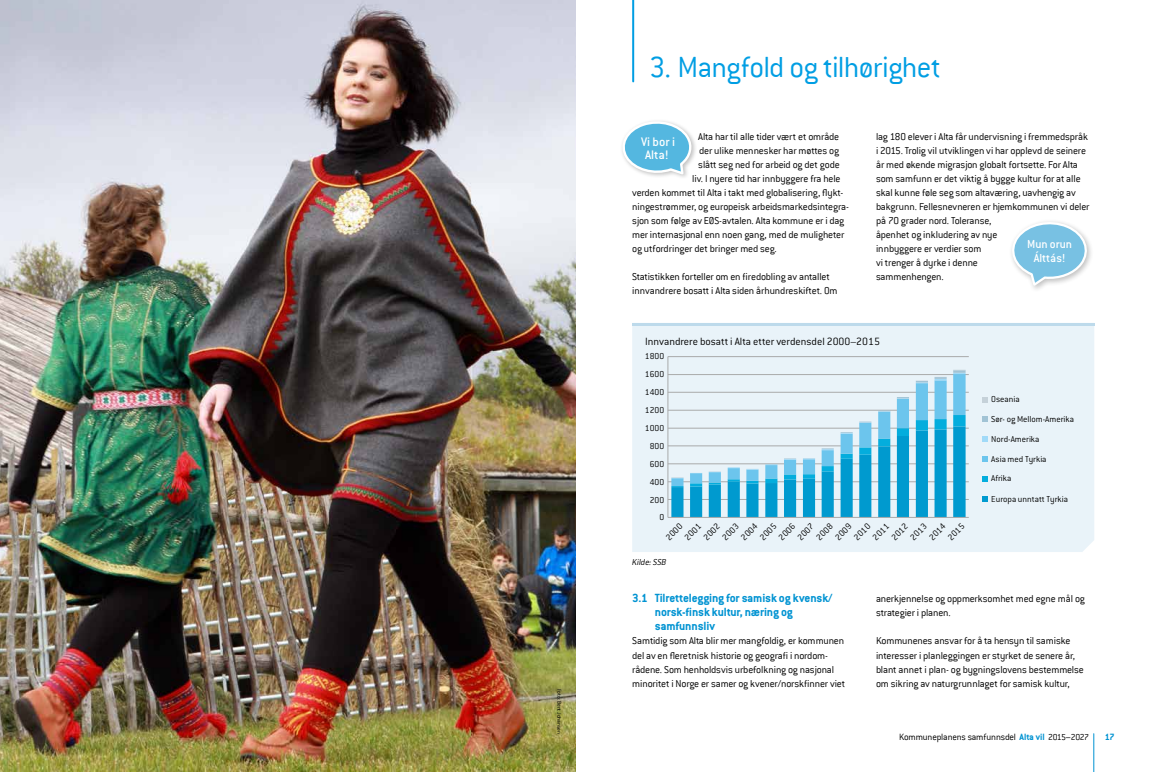
<style>
.page{position:relative;width:1151px;height:772px;background:#fff}
.page>*{position:absolute;margin:0;border:0;box-sizing:border-box;transform-origin:0 0}
.t1{font:300 32px "Conduit ITC";letter-spacing:-.02em;color:#009ee3}
.t2{font:500 13.6px/13.6px "Conduit ITC";color:#fff}
.t3{font:700 13px/14px "Conduit ITC";letter-spacing:-.01em;color:#0093d2}
.t4{font:500 12.8px/13.5px "Conduit ITC";color:#fff;text-align:center}
.t5{font:300 11.6px "Conduit ITC";color:#000}
.t6{font:300 11px/14px "Conduit ITC";letter-spacing:-.015em;color:#000}
.t7{font:300 10px "Conduit ITC";letter-spacing:-.015em;color:#000}
.t8{font:700 10px "Conduit ITC";color:#0093d2}
.t9{font:300 9.5px/17.9px "Conduit ITC";color:#000;text-align:right}
.t10{font:italic 300 9.5px "Conduit ITC";color:#000}
.t11{font:300 6px "Conduit ITC";letter-spacing:-.015em;color:#000}
.s1{font-weight:700;color:#0093d2}
.s2{font-size:9.5px}
</style>
<div class="page">
<hr style="left:1093px;top:733px;width:1px;height:38px;background:#0093d2">
<hr style="left:632px;top:0;width:2px;height:81px;background:#009ee3">
<div style="left:620px;top:119px;width:77px;height:61px;background:#000;opacity:.25"></div>
<svg style="left:622px;top:121px;width:69px;height:53px"></svg>
<div style="left:1010px;top:219px;width:84px;height:72px;background:#000;opacity:.25"></div>
<svg style="left:1012px;top:222px;width:75px;height:63px"></svg>
<div style="left:632px;top:325px;width:462px;height:226px;background:#e9f3f9"></div>
<hr style="left:668px;top:498px;width:301px;height:1px;background:#a9aaaa">
<hr style="left:668px;top:481px;width:301px;height:1px;background:#a9aaaa">
<hr style="left:668px;top:463px;width:301px;height:1px;background:#a9aaaa">
<hr style="left:668px;top:445px;width:301px;height:1px;background:#a9aaaa">
<hr style="left:668px;top:427px;width:301px;height:1px;background:#a9aaaa">
<hr style="left:668px;top:409px;width:301px;height:1px;background:#a9aaaa">
<hr style="left:668px;top:391px;width:301px;height:1px;background:#a9aaaa">
<hr style="left:668px;top:374px;width:301px;height:1px;background:#a9aaaa">
<hr style="left:668px;top:356px;width:301px;height:1px;background:#a9aaaa">
<svg style="left:671px;top:369px;width:294px;height:147px;background:#9ed5ea"></svg>
<hr style="left:667px;top:356px;width:1px;height:161px;background:#a9aaaa">
<hr style="left:668px;top:516px;width:301px;height:1px;background:#a9aaaa">
<svg style="left:982px;top:396px;width:5px;height:6px"></svg>
<svg style="left:982px;top:416px;width:5px;height:5px"></svg>
<svg style="left:982px;top:436px;width:5px;height:5px"></svg>
<svg style="left:982px;top:456px;width:5px;height:5px"></svg>
<svg style="left:982px;top:476px;width:5px;height:5px"></svg>
<svg style="left:982px;top:496px;width:5px;height:5px"></svg>
<hr style="left:632px;top:322px;width:462px;height:3px;background:#bddaeb">
<img style="left:0;top:0;width:575px;height:771px">
<p class="t11" style="left:563px;top:688px;width:46px;rotate:90deg">Foto: Bent Johansen</p>
<h1 class="t1" style="left:649px;top:49px;width:293px">3. Mangfold og tilhørighet</h1>
<p class="t6" style="left:698px;top:129px;width:143px">Alta har til alle tider vært et område</p>
<p class="t6" style="left:699px;top:143px;width:141px">der ulike mennesker har møttes og</p>
<p class="t6" style="left:698px;top:157px;width:143px">slått seg ned for arbeid og det gode</p>
<p class="t6" style="left:692px;top:171px;width:150px">liv. I nyere tid har innbyggere fra hele</p>
<p class="t6" style="left:632px;top:185px;width:213px">verden kommet til Alta i takt med globalisering, flykt-</p>
<p class="t6" style="left:632px;top:199px;width:218px">ningestrømmer, og europeisk arbeidsmarkedsintegra-</p>
<p class="t6" style="left:632px;top:213px;width:214px">sjon som følge av EØS-avtalen. Alta kommune er i dag</p>
<p class="t6" style="left:632px;top:227px;width:214px">mer internasjonal enn noen gang, med de muligheter</p>
<p class="t6" style="left:632px;top:241px;width:146px">og utfordringer det bringer med seg.</p>
<p class="t6" style="left:632px;top:269px;width:207px">Statistikken forteller om en firedobling av antallet innvandrere bosatt i Alta siden århundreskiftet. Om</p>
<p class="t2" style="left:641px;top:134px;width:35px">Vi bor i<br>Alta!</p>
<p class="t6" style="left:876px;top:129px;width:215px">lag 180 elever i Alta får undervisning i fremmedspråk i 2015. Trolig vil utviklingen vi har opplevd de seinere år med økende migrasjon globalt fortsette. For Alta som samfunn er det viktig å bygge kultur for at alle skal kunne føle seg som altaværing, uavhengig av bakgrunn. Fellesnevneren er hjemkommunen vi deler på 70 grader nord. Toleranse,<br>åpenhet og inkludering av nye<br>innbyggere er verdier som<br>vi trenger å dyrke i denne<br>sammenhengen.</p>
<p class="t4" style="left:1027px;top:237px;width:46px">Mun orun<br>Álttás!</p>
<p class="t5" style="left:645px;top:334px;width:236px">Innvandrere bosatt i Alta etter verdensdel 2000–2015</p>
<p class="t9" style="left:645px;top:347px;width:21px">1800<br>1600<br>1400<br>1200<br>1000<br>800<br>600<br>400<br>200<br>0</p>
<p class="t9" style="left:661px;top:532px;width:21px;rotate:-45deg">2000</p>
<p class="t9" style="left:680px;top:532px;width:21px;rotate:-45deg">2001</p>
<p class="t9" style="left:699px;top:532px;width:21px;rotate:-45deg">2002</p>
<p class="t9" style="left:717px;top:532px;width:21px;rotate:-45deg">2003</p>
<p class="t9" style="left:736px;top:532px;width:21px;rotate:-45deg">2004</p>
<p class="t9" style="left:755px;top:532px;width:21px;rotate:-45deg">2005</p>
<p class="t9" style="left:774px;top:532px;width:21px;rotate:-45deg">2006</p>
<p class="t9" style="left:793px;top:532px;width:21px;rotate:-45deg">2007</p>
<p class="t9" style="left:811px;top:532px;width:21px;rotate:-45deg">2008</p>
<p class="t9" style="left:830px;top:532px;width:21px;rotate:-45deg">2009</p>
<p class="t9" style="left:849px;top:532px;width:21px;rotate:-45deg">2010</p>
<p class="t9" style="left:868px;top:532px;width:21px;rotate:-45deg">2011</p>
<p class="t9" style="left:887px;top:532px;width:21px;rotate:-45deg">2012</p>
<p class="t9" style="left:905px;top:532px;width:21px;rotate:-45deg">2013</p>
<p class="t9" style="left:924px;top:532px;width:21px;rotate:-45deg">2014</p>
<p class="t9" style="left:943px;top:532px;width:21px;rotate:-45deg">2015</p>
<p class="t10" style="left:632px;top:556px;width:36px">Kilde: SSB</p>
<p class="t9" style="left:991px;top:389px;width:84px;line-height:19.7px;text-align:left">Oseania<br>Sør- og Mellom-Amerika<br>Nord-Amerika<br>Asia med Tyrkia<br>Afrika</p>
<p class="t9" style="left:991px;top:489px;width:78px">Europa unntatt Tyrkia</p>
<p class="t3" style="left:655px;top:590px;width:179px;text-indent:-23px">3.1 Tilrettelegging for samisk og kvensk/ norsk-finsk kultur, næring og samfunnsliv</p>
<p class="t6" style="left:632px;top:633px;width:215px">Samtidig som Alta blir mer mangfoldig, er kommunen del av en fleretnisk historie og geografi i nordom&shy;rådene. Som henholdsvis urbefolkning og nasjonal minoritet i Norge er samer og kvener/norskfinner viet</p>
<p class="t6" style="left:876px;top:591px;width:210px">anerkjennelse og oppmerksomhet med egne mål og strategier i planen.</p>
<p class="t6" style="left:876px;top:633px;width:209px">Kommunenes ansvar for å ta hensyn til samiske interesser i planleggingen er styrket de senere år, blant annet i plan- og bygningslovens bestemmelse om sikring av naturgrunnlaget for samisk kultur,</p>
<p class="t7" style="left:899px;top:730px;width:192px">Kommuneplanens samfunnsdel <span class="s1">Alta vil</span> <span class="s2">2015–2027</span></p>
<p class="t8" style="left:1105px;top:730px;width:11px">17</p>
</div>
